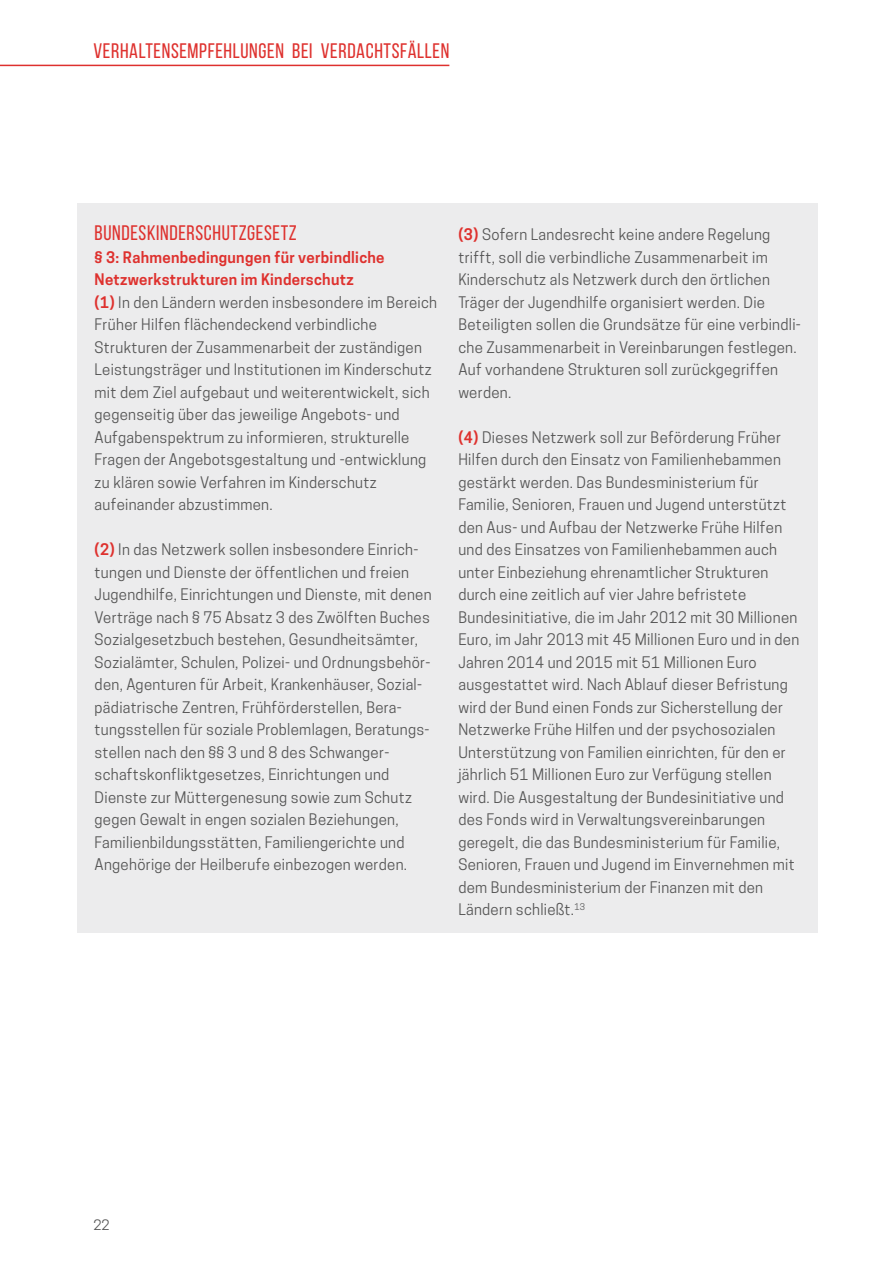
<style>
.page{position:relative;width:893px;height:1263px;background:#fff}
.page>*{position:absolute;margin:0;border:0;box-sizing:border-box;transform-origin:0 0}
.t1{font:21px "Bebas Neue";letter-spacing:.03em;color:#de312e}
.t2{font:15px/22.5px "Cooper Hewitt";letter-spacing:.02em;color:#565656}
.t3{font:13.5px "Cooper Hewitt";color:#565656}
.s1{font-weight:600;color:#de312e}
</style>
<div class="page">
<div style="left:78px;top:203px;width:740px;height:729px;background:#ececed"></div>
<hr style="left:0;top:65px;width:449px;height:1px;background:#de312e">
<h1 class="t1" style="left:94px;top:40px;width:357px">VERHALTENSEMPFEHLUNGEN BEI VERDACHTSFÄLLEN</h1>
<h1 class="t1" style="left:95px;top:221px;width:204px">BUNDESKINDERSCHUTZGESETZ</h1>
<p class="t2" style="left:95px;top:246px;width:344px"><span class="s1">§ 3: Rahmenbedingungen für verbindliche Netzwerkstrukturen im Kinderschutz<br>(1)</span> In den Ländern werden insbesondere im Bereich Früher Hilfen flächendeckend verbindliche Strukturen der Zusammenarbeit der zuständigen Leistungsträger und Institutionen im Kinderschutz mit dem Ziel aufgebaut und weiterentwickelt, sich gegenseitig über das jeweilige Angebots- und Aufgabenspektrum zu informieren, strukturelle Fragen der Angebotsgestaltung und -entwicklung zu klären sowie Verfahren im Kinderschutz aufeinander abzustimmen.</p>
<p class="t2" style="left:95px;top:538px;width:339px"><span class="s1">(2)</span> In das Netzwerk sollen insbesondere Einrich&shy;tungen und Dienste der öffentlichen und freien Jugendhilfe, Einrichtungen und Dienste, mit denen Verträge nach § 75 Absatz 3 des Zwölften Buches Sozialgesetzbuch bestehen, Gesundheitsämter, Sozialämter, Schulen, Polizei- und Ordnungsbehör&shy;den, Agenturen für Arbeit, Krankenhäuser, Sozial&shy;pädiatrische Zentren, Frühförderstellen, Bera&shy;tungsstellen für soziale Problemlagen, Beratungs&shy;stellen nach den §§ 3 und 8 des Schwanger&shy;schaftskonfliktgesetzes, Einrichtungen und Dienste zur Müttergenesung sowie zum Schutz gegen Gewalt in engen sozialen Beziehungen, Familienbildungsstätten, Familiengerichte und Angehörige der Heilberufe einbezogen werden.</p>
<p class="t2" style="left:458px;top:223px;width:344px"><span class="s1">(3)</span> Sofern Landesrecht keine andere Regelung trifft, soll die verbindliche Zusammenarbeit im Kinderschutz als Netzwerk durch den örtlichen Träger der Jugendhilfe organisiert werden. Die Beteiligten sollen die Grundsätze für eine verbindli&shy;che Zusammenarbeit in Vereinbarungen festlegen.<br>Auf vorhandene Strukturen soll zurückgegriffen werden.</p>
<p class="t2" style="left:458px;top:426px;width:342px"><span class="s1">(4)</span> Dieses Netzwerk soll zur Beförderung Früher Hilfen durch den Einsatz von Familienhebammen gestärkt werden. Das Bundesministerium für Familie, Senioren, Frauen und Jugend unterstützt den Aus- und Aufbau der Netzwerke Frühe Hilfen und des Einsatzes von Familienhebammen auch unter Einbeziehung ehrenamtlicher Strukturen durch eine zeitlich auf vier Jahre befristete Bundesinitiative, die im Jahr 2012 mit 30 Millionen Euro, im Jahr 2013 mit 45 Millionen Euro und in den Jahren 2014 und 2015 mit 51 Millionen Euro ausgestattet wird. Nach Ablauf dieser Befristung wird der Bund einen Fonds zur Sicherstellung der Netzwerke Frühe Hilfen und der psychosozialen Unterstützung von Familien einrichten, für den er jährlich 51 Millionen Euro zur Verfügung stellen wird. Die Ausgestaltung der Bundesinitiative und des Fonds wird in Verwaltungsvereinbarungen geregelt, die das Bundesministerium für Familie, Senioren, Frauen und Jugend im Einvernehmen mit dem Bundesministerium der Finanzen mit den Ländern schließt.<sup>13</sup></p>
<p class="t3" style="left:94px;top:1217px;width:18px">22</p>
</div>
